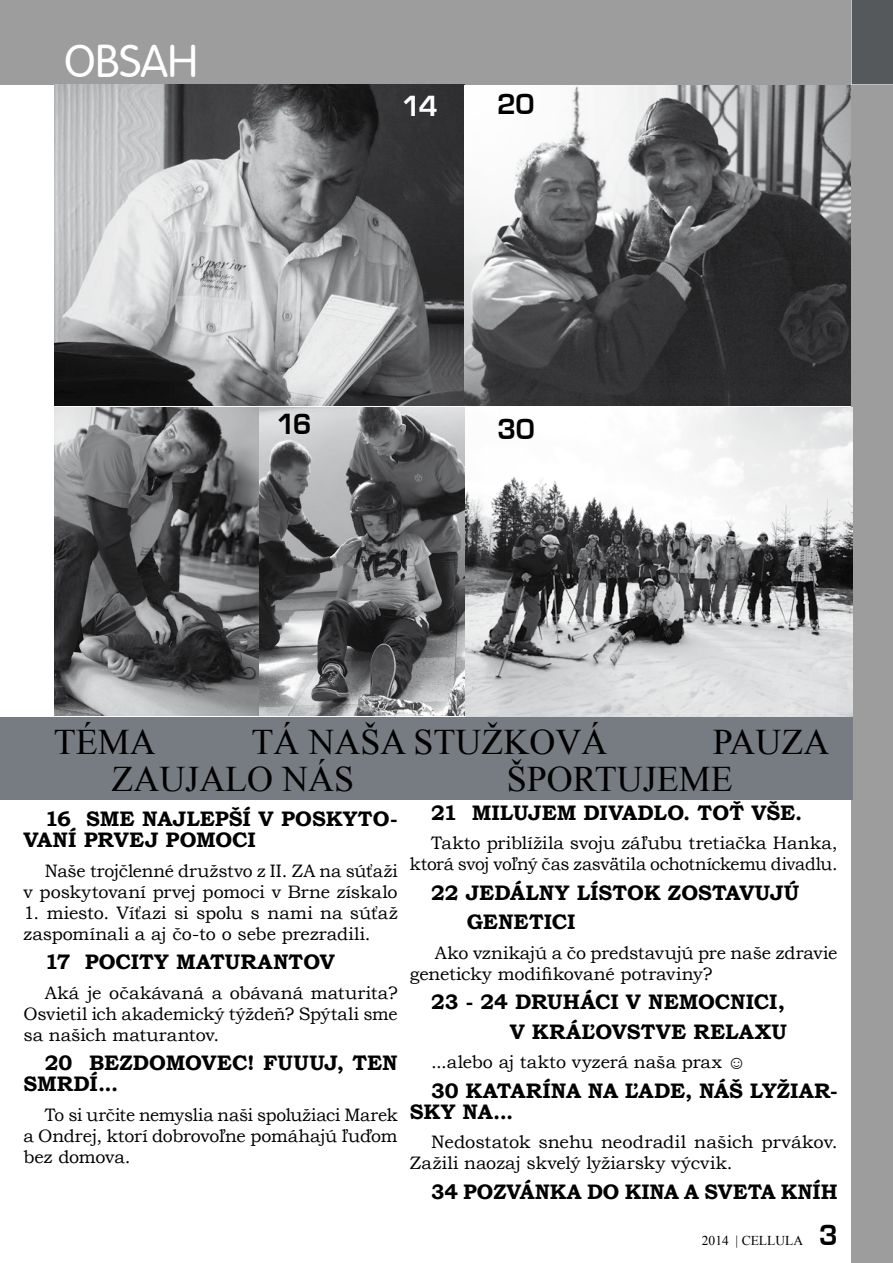
<style>
.page{position:relative;width:893px;height:1263px;background:#fff}
.page>*{position:absolute;margin:0;border:0;box-sizing:border-box;transform-origin:0 0}
.t1{font:45px "Vogue CE";color:#fff}
.t2{font:36px "Times New Roman";color:#000}
.t3{font:27px "Euromode CE Bold";color:#000}
.t4{font:27px "Euromode CE Bold";color:#fff}
.t5{font:700 21px/21px "Bookman Old Style";color:#000}
.t6{font:18px/21px "Bookman Old Style";letter-spacing:-.005em;color:#000}
.t7{font:13.5px "Times New Roman";color:#000}
.s1{font-family:"Euromode CE Bold";font-size:27px}
</style>
<div class="page">
<div style="left:851px;top:85px;width:42px;height:1178px;background:#9e9d9e"></div>
<div style="left:0;top:0;width:851px;height:85px;background:#9e9d9e"></div>
<div style="left:851px;top:0;width:42px;height:85px;background:#55595c"></div>
<img style="left:54px;top:85px;width:797px;height:320px">
<img style="left:54px;top:407px;width:411px;height:308px">
<img style="left:466px;top:407px;width:386px;height:309px">
<div style="left:0;top:716px;width:852px;height:83px;background:#777c82"></div>
<h1 class="t1" style="left:65px;top:35px;width:135px">Obsah</h1>
<h3 class="t4" style="left:402px;top:89px;width:37px">14</h3>
<h3 class="t3" style="left:497px;top:88px;width:39px">20</h3>
<h3 class="t3" style="left:276px;top:408px;width:37px">16</h3>
<h3 class="t3" style="left:497px;top:413px;width:39px">30</h3>
<h2 class="t2" style="left:54px;top:717px;width:103px">TÉMA</h2>
<h2 class="t2" style="left:713px;top:717px;width:118px">PAUZA</h2>
<h2 class="t2" style="left:111px;top:755px;width:114px">ZAUJALO</h2>
<h2 class="t2" style="left:282px;top:755px;width:25px">NÁS</h2>
<h2 class="t2" style="left:252px;top:717px;width:187px">TÁNAŠASTUŽKOVÁ</h2>
<h2 class="t2" style="left:507px;top:755px;width:65px">ŠPORTU</h2>
<h2 class="t2" style="left:643px;top:755px;width:40px">JEME</h2>
<p class="t5" style="left:23px;top:808px;width:376px;text-indent:21px">16 SME NAJLEPŠÍ V POSKYTO-<br>VANÍ PRVEJ POMOCI</p>
<p class="t6" style="left:23px;top:860px;width:376px;text-align:right">Naše trojčlenné družstvo z II. ZA na súťaži<br>v poskytovaní prvej pomoci v Brne získalo</p>
<p class="t6" style="left:23px;top:902px;width:376px">1. miesto. Víťazi si spolu s nami na súťaž zaspomínali a aj čo-to o sebe prezradili.</p>
<p class="t5" style="left:45px;top:951px;width:292px">17 POCITY MATURANTOV</p>
<p class="t6" style="left:23px;top:982px;width:376px;text-align:justify;text-indent:21px">Aká je očakávaná a obávaná maturita?<br>Osvietil ich akademický týždeň? Spýtali sme sa našich maturantov.</p>
<p class="t5" style="left:23px;top:1052px;width:376px;text-indent:21px">20 BEZDOMOVEC! FUUUJ, TEN<br>SMRDÍ...</p>
<p class="t6" style="left:23px;top:1104px;width:376px;text-align:justify;text-indent:21px">To si určite nemyslia naši spolužiaci Marek a Ondrej, ktorí dobrovoľne pomáhajú ľuďom bez domova.</p>
<p class="t5" style="left:431px;top:802px;width:373px">21 MILUJEM DIVADLO. TOŤ VŠE.</p>
<p class="t6" style="left:410px;top:832px;width:429px;text-align:right">Takto priblížila svoju záľubu tretiačka Hanka, ktorá svoj voľný čas zasvätila ochotníckemu divadlu.</p>
<p class="t5" style="left:467px;top:877px;width:334px;line-height:29.5px;text-indent:-36px">22 JEDÁLNY LÍSTOK ZOSTAVUJÚ<br>GENETICI</p>
<p class="t6" style="left:410px;top:942px;width:429px;text-indent:25px">Ako vznikajú a čo predstavujú pre naše zdravie geneticky modifikované potraviny?</p>
<p class="t5" style="left:431px;top:987px;width:357px;line-height:29.5px;text-align:right">23 - 24 DRUHÁCI V NEMOCNICI,<br>V KRÁĽOVSTVE RELAXU</p>
<p class="t6" style="left:431px;top:1052px;width:316px">...alebo aj takto vyzerá naša prax ☺</p>
<p class="t5" style="left:410px;top:1080px;width:429px;text-indent:21px">30 KATARÍNA NA ĽADE, NÁŠ LYŽIAR-<br>SKY NA...</p>
<p class="t6" style="left:410px;top:1132px;width:429px;text-indent:21px">Nedostatok snehu neodradil našich prvákov.<br>Zažili naozaj skvelý lyžiarsky výcvik.</p>
<p class="t5" style="left:431px;top:1181px;width:408px">34 POZVÁNKA DO KINA A SVETA KNÍH</p>
<p class="t7" style="left:702px;top:1232px;width:137px">2014 | CELLULA <span class="s1">3</span></p>
</div>
